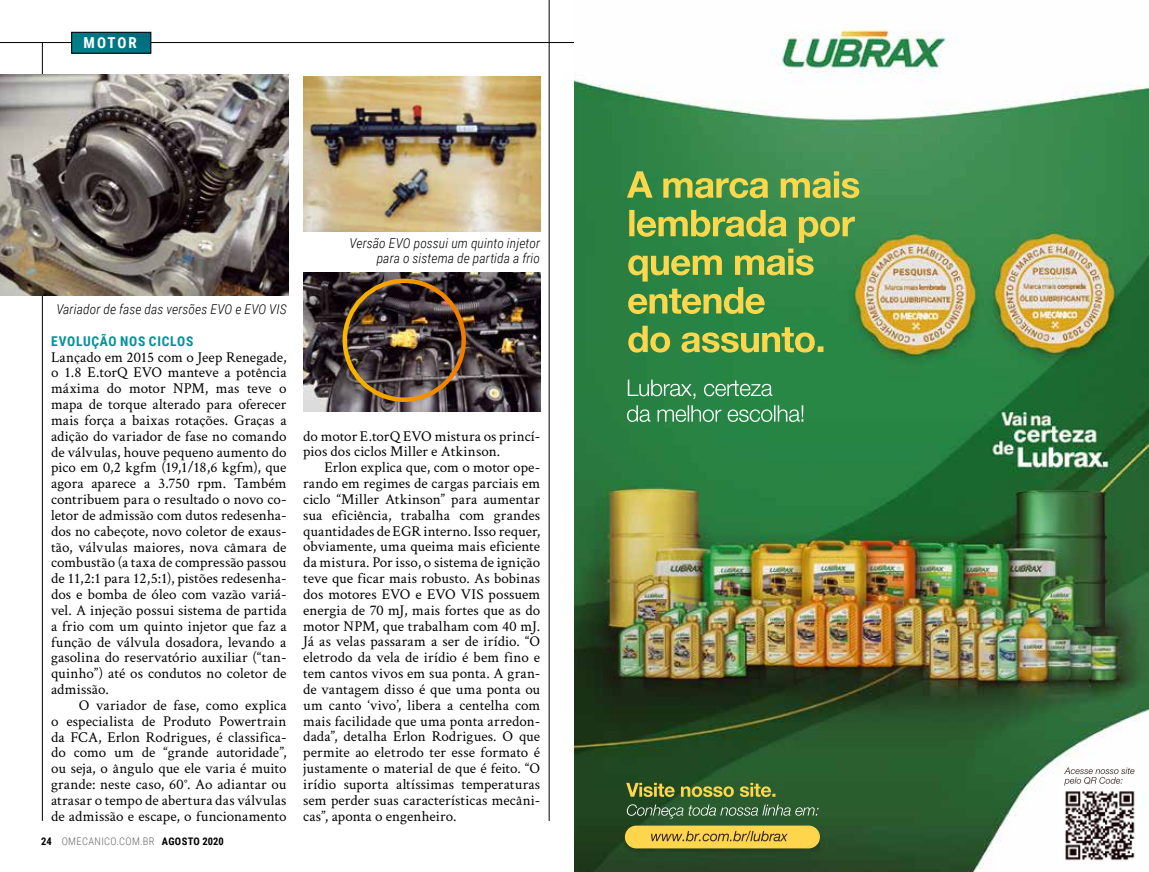
<style>
.page{position:relative;width:1149px;height:872px;background:#fff}
.page>*{position:absolute;margin:0;border:0;box-sizing:border-box;transform-origin:0 0}
.t1{font:15px/15.9px "Crimson Text";letter-spacing:.01em;color:#000001;text-align:justify}
.t2{font:700 15px "Roboto Condensed";letter-spacing:.13em;color:#fff}
.t3{font:italic 300 13.5px/15px "Roboto Condensed";letter-spacing:.01em;color:#000;text-align:right}
.t4{font:700 13.5px "Roboto Condensed";letter-spacing:.05em;color:#00929b}
.t5{font:300 10.5px "Roboto Condensed";letter-spacing:.035em;color:#68676c}
.s1{font-weight:700;color:#000}
</style>
<div class="page">
<hr style="left:42px;top:43px;width:1px;height:778px;background:#000">
<hr style="left:548px;top:0;width:1px;height:821px;background:#000">
<img style="left:303px;top:272px;width:237px;height:139px">
<img style="left:303px;top:77px;width:237px;height:154px">
<img style="left:0;top:75px;width:288px;height:220px">
<hr style="left:0;top:42px;width:576px;height:1px;background:#000">
<div style="left:72px;top:32px;width:79px;height:21px;background:#007785"></div>
<div style="left:71px;top:32px;width:80px;height:21px;border:1px solid #000"></div>
<div style="left:342px;top:279px;width:124px;height:123px;border:4px solid #fff;border-radius:50%"></div>
<img style="left:574px;top:30px;width:574px;height:842px">
<img style="left:624px;top:825px;width:195px;height:23px;border-radius:11px">
<img style="left:1060px;top:785px;width:77px;height:78px">
<p class="t2" style="left:84px;top:32px;width:55px">MOTOR</p>
<p class="t3" style="left:56px;top:301px;width:232px">Variador de fase das versões EVO e EVO VIS</p>
<p class="t4" style="left:51px;top:331px;width:143px">EVOLUÇÃO NOS CICLOS</p>
<p class="t1" style="left:51px;top:348px;width:237px">Lançado em 2015 com o Jeep Renegade, o 1.8 E.torQ EVO manteve a potência máxima do motor NPM, mas teve o mapa de torque alterado para oferecer mais força a baixas rotações. Graças a adição do variador de fase no comando de válvulas, houve pequeno aumento do pico em 0,2 kgfm (19,1/18,6 kgfm), que agora aparece a 3.750 rpm. Também contribuem para o resultado o novo co&shy;letor de admissão com dutos redesenha&shy;dos no cabeçote, novo coletor de exaus&shy;tão, válvulas maiores, nova câmara de combustão (a taxa de compressão passou de 11,2:1 para 12,5:1), pistões redesenha&shy;dos e bomba de óleo com vazão variá&shy;vel. A injeção possui sistema de partida a frio com um quinto injetor que faz a função de válvula dosadora, levando a gasolina do reservatório auxiliar (“tan&shy;quinho”) até os condutos no coletor de admissão.</p>
<p class="t1" style="left:51px;top:696px;width:237px;text-indent:28px">O variador de fase, como explica o especialista de Produto Powertrain da FCA, Erlon Rodrigues, é classifica&shy;do como um de “grande autoridade”, ou seja, o ângulo que ele varia é muito grande: neste caso, 60°. Ao adiantar ou atrasar o tempo de abertura das válvulas de admissão e escape, o funcionamento</p>
<p class="t5" style="left:41px;top:834px;width:184px"><span class="s1">24</span> OMECANICO.COM.BR <span class="s1">AGOSTO 2020</span></p>
<p class="t3" style="left:349px;top:235px;width:192px">Versão EVO possui um quinto injetor para o sistema de partida a frio</p>
<p class="t1" style="left:303px;top:427px;width:238px">do motor E.torQ EVO mistura os princí&shy;pios dos ciclos Miller e Atkinson.</p>
<p class="t1" style="left:303px;top:459px;width:238px;text-indent:21px">Erlon explica que, com o motor ope&shy;rando em regimes de cargas parciais em ciclo “Miller Atkinson” para aumentar sua eficiência, trabalha com grandes quantidades de EGR interno. Isso requer, obviamente, uma queima mais eficiente da mistura. Por isso, o sistema de ignição teve que ficar mais robusto. As bobinas dos motores EVO e EVO VIS possuem energia de 70 mJ, mais fortes que as do motor NPM, que trabalham com 40 mJ.<br>Já as velas passaram a ser de irídio. “O eletrodo da vela de irídio é bem fino e tem cantos vivos em sua ponta. A gran&shy;de vantagem disso é que uma ponta ou um canto ‘vivo’, libera a centelha com mais facilidade que uma ponta arredon&shy;dada”, detalha Erlon Rodrigues. O que permite ao eletrodo ter esse formato é justamente o material de que é feito. “O irídio suporta altíssimas temperaturas sem perder suas características mecâni&shy;cas”, aponta o engenheiro.</p>
</div>
